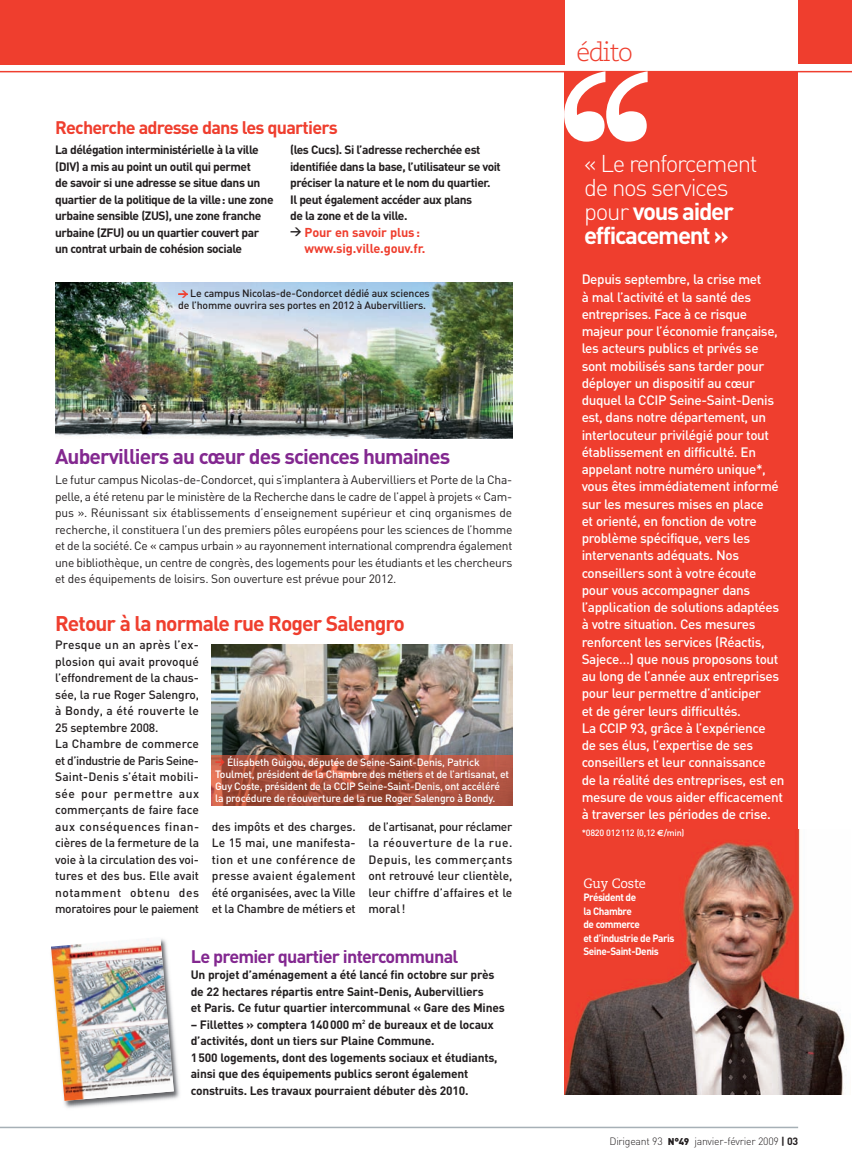
<style>
.page{position:relative;width:852px;height:1162px;background:#fff}
.page>*{position:absolute;margin:0;border:0;box-sizing:border-box;transform-origin:0 0}
.t1{font:300 25.5px "Caecilia LT Std";letter-spacing:-.05em;color:#ef3e2e}
.t2{font:300 24px/24px "DIN";letter-spacing:-.05em;color:#fff}
.t3{font:700 21px "DIN";letter-spacing:-.045em;color:#832890}
.t4{font:700 21px "DIN";letter-spacing:-.045em;color:#ef3e2e}
.t5{font:700 18px "DIN";letter-spacing:-.045em;color:#ef3e2e}
.t6{font:700 18px "DIN";letter-spacing:-.045em;color:#832890}
.t7{font:500 13.5px/17.2px "DIN";letter-spacing:-.025em;color:#fff}
.t8{font:13.5px "Caecilia LT Std";letter-spacing:-.01em;color:#fff;scale:.95 1}
.t9{font:700 12.75px/16.5px "DIN";letter-spacing:-.01em;color:#ef3e2e}
.t10{font:500 12px/16.5px "DIN";letter-spacing:-.01em;color:#231f20;text-align:justify}
.t11{font:12px/16.5px "DIN";letter-spacing:-.015em;color:#231f20;text-align:justify}
.t12{font:700 12px/16.5px "DIN";letter-spacing:-.04em;color:#231f20}
.t13{font:700 12px/16.5px "DIN";letter-spacing:-.015em;color:#231f20}
.t14{font:500 10.5px/12px "DIN";letter-spacing:-.02em;color:#fff}
.t15{font:500 10.5px/12px "DIN";letter-spacing:-.015em;color:#231f20}
.t16{font:700 10.5px/13.5px "DIN";letter-spacing:-.045em;color:#fff;scale:.95 1}
.t17{font:300 10.5px "DIN";letter-spacing:-.025em;color:#231f20}
.t18{font:500 9px "DIN";letter-spacing:-.025em;color:#fff}
.s1{font-size:11.25px;color:#231f20}
.s2{font-weight:900;font-size:9.75px;color:#ef3e2e}
.s3{font-weight:700}
.s4{font-family:"Euro Sans";font-weight:700}
.s5{font-weight:900;font-size:9.75px}
</style>
<div class="page">
<hr style="left:0;top:1127px;width:798px;height:1px;background:#a6b0b6">
<div style="left:798px;top:0;width:53px;height:64px;background:#ef3e2e"></div>
<div style="left:564px;top:72px;width:234px;height:1023px;background:#ef3e2e"></div>
<div style="left:0;top:0;width:564px;height:65px;background:#ef3e2e"></div>
<hr style="left:0;top:71px;width:851px;height:1px;background:#ef3e2e">
<svg style="left:564px;top:71px;width:83px;height:71px"></svg>
<img style="left:212px;top:644px;width:300px;height:111px">
<img style="left:55px;top:282px;width:457px;height:157px">
<img style="left:64px;top:1033px;width:116px;height:75px">
<img style="left:51px;top:939px;width:123px;height:162px">
<hr style="left:212px;top:806px;width:300px;height:1px;background:#f58667">
<img style="left:212px;top:755px;width:300px;height:51px">
<svg style="left:178px;top:293px;width:10px;height:2px"></svg>
<img style="left:564px;top:829px;width:283px;height:266px">
<h3 class="t5" style="left:55px;top:121px;width:284px">Recherche adresse dans les quartiers</h3>
<p class="t12" style="left:55px;top:143px;width:220px">La délégation interministérielle à la ville (DIV) a mis au point un outil qui permet<br>de savoir si une adresse se situe dans un quartier de la politique de la ville: une zone urbaine sensible (ZUS), une zone franche urbaine (ZFU) ou un quartier couvert par un contrat urbain de cohésion sociale</p>
<p class="t12" style="left:290px;top:143px;width:212px">(les Cucs). Si l’adresse recherchée est identifiée dans la base, l’utilisateur se voit préciser la nature et le nom du quartier.<br>Il peut également accéder aux plans<br>de la zone et de la ville.</p>
<p class="t9" style="left:304px;top:225px;width:122px;text-indent:-14px"><span class="s1">&gt;</span> Pour en savoir plus: www.sig.ville.gouv.fr.</p>
<p class="t15" style="left:178px;top:289px;width:253px"><span class="s2">&gt;</span> Le campus Nicolas-de-Condorcet dédié aux sciences de l’homme ouvrira ses portes en 2012 à Aubervilliers.</p>
<h3 class="t3" style="left:55px;top:449px;width:396px">Aubervilliers au cœur des sciences humaines</h3>
<p class="t11" style="left:55px;top:473px;width:458px">Le futur campus Nicolas-de-Condorcet, qui s’implantera à Aubervilliers et Porte de la Cha&shy;pelle, a été retenu par le ministère de la Recherche dans le cadre de l’appel à projets « Cam&shy;pus ». Réunissant six établissements d’enseignement supérieur et cinq organismes de recherche, il constituera l’un des premiers pôles européens pour les sciences de l’homme et de la société. Ce « campus urbain » au rayonnement international comprendra également une bibliothèque, un centre de congrès, des logements pour les étudiants et les chercheurs et des équipements de loisirs. Son ouverture est prévue pour 2012.</p>
<h3 class="t4" style="left:55px;top:616px;width:351px">Retour à la normale rue Roger Salengro</h3>
<p class="t10" style="left:55px;top:638px;width:145px;text-align:left">Presque un an après l’ex&shy;plosion qui avait provoqué l’effondrement de la chaus&shy;sée, la rue Roger Salengro, à Bondy, a été rouverte le<br>25 septembre 2008.<br>La Chambre de commerce et d’industrie de Paris Seine-<br>Saint-Denis s’était mobili&shy;sée pour permettre aux commerçants de faire face aux conséquences finan&shy;cières de la fermeture de la voie à la circulation des voi&shy;tures et des bus. Elle avait notamment obtenu des moratoires pour le paiement</p>
<p class="t14" style="left:215px;top:757px;width:295px"><span class="s2">&gt;</span> Élisabeth Guigou, députée de Seine-Saint-Denis, Patrick Toulmet, président de la Chambre des métiers et de l’artisanat, et Guy Coste, président de la CCIP Seine-Saint-Denis, ont accéléré la procédure de réouverture de la rue Roger Salengro à Bondy.</p>
<p class="t10" style="left:212px;top:819px;width:145px">des impôts et des charges.<br>Le 15 mai, une manifesta&shy;tion et une conférence de presse avaient également été organisées, avec la Ville et la Chambre de métiers et</p>
<p class="t10" style="left:368px;top:819px;width:145px">de l’artisanat, pour réclamer la réouverture de la rue.<br>Depuis, les commerçants ont retrouvé leur clientèle, leur chiffre d’affaires et le moral!</p>
<h3 class="t6" style="left:191px;top:950px;width:269px">Le premier quartier intercommunal</h3>
<p class="t13" style="left:191px;top:968px;width:315px">Un projet d’aménagement a été lancé fin octobre sur près de 22 hectares répartis entre Saint-Denis, Aubervilliers<br>et Paris. Ce futur quartier intercommunal « Gare des Mines</p>
<p class="t13" style="left:191px;top:1017px;width:308px">– Fillettes » comptera 140000 m<sup>2</sup> de bureaux et de locaux d’activités, dont un tiers sur Plaine Commune.<br>1500 logements, dont des logements sociaux et étudiants, ainsi que des équipements publics seront également construits. Les travaux pourraient débuter dès 2010.</p>
<h1 class="t1" style="left:576px;top:37px;width:58px">édito</h1>
<h2 class="t2" style="left:584px;top:155px;width:175px">« Le renforcement de nos services pour <span class="s3">vous aider efficacement »</span></h2>
<p class="t7" style="left:581px;top:272px;width:204px">Depuis septembre, la crise met<br>à mal l’activité et la santé des entreprises. Face à ce risque majeur pour l’économie française, les acteurs publics et privés se sont mobilisés sans tarder pour déployer un dispositif au cœur duquel la CCIP Seine-Saint-Denis est, dans notre département, un interlocuteur privilégié pour tout établissement en difficulté. En appelant notre numéro unique*, vous êtes immédiatement informé sur les mesures mises en place<br>et orienté, en fonction de votre problème spécifique, vers les intervenants adéquats. Nos conseillers sont à votre écoute pour vous accompagner dans l’application de solutions adaptées à votre situation. Ces mesures renforcent les services (Réactis,<br>Sajece…) que nous proposons tout au long de l’année aux entreprises pour leur permettre d’anticiper<br>et de gérer leurs difficultés.<br>La CCIP 93, grâce à l’expérience<br>de ses élus, l’expertise de ses conseillers et leur connaissance<br>de la réalité des entreprises, est en mesure de vous aider efficacement à traverser les périodes de crise.</p>
<p class="t18" style="left:581px;top:830px;width:104px">*0820 012112 (0,12 <span class="s4">€</span>/min)</p>
<p class="t8" style="left:583px;top:877px;width:67px">Guy Coste</p>
<p class="t16" style="left:583px;top:891px;width:97px">Président de<br>la Chambre<br>de commerce<br>et d’industrie de Paris<br>Seine-Saint-Denis</p>
<p class="t17" style="left:609px;top:1137px;width:190px">Dirigeant 93 <span class="s5">N°49</span> janvier-février 2009 <span class="s3">| 03</span></p>
</div>
